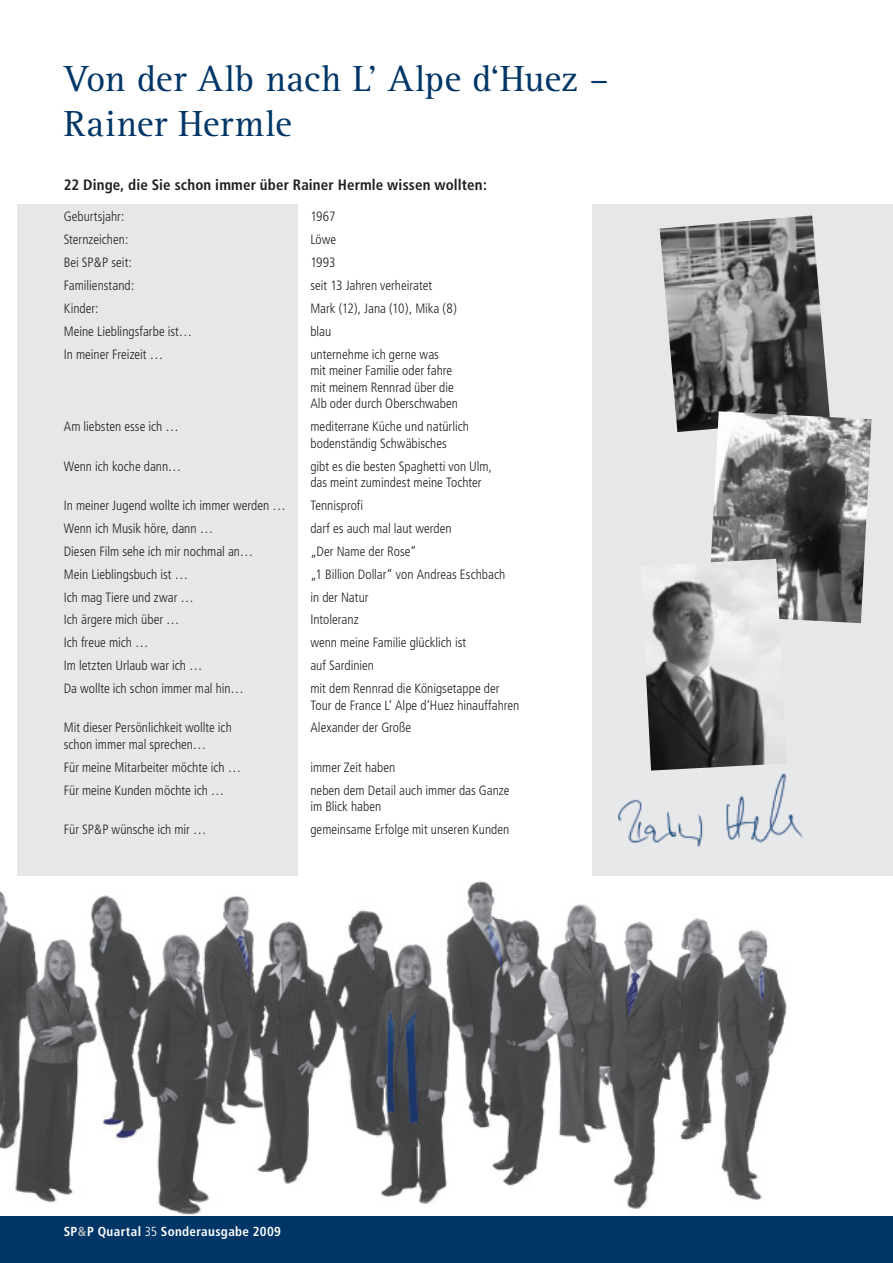
<style>
.page{position:relative;width:893px;height:1263px;background:#fff}
.page>*{position:absolute;margin:0;border:0;box-sizing:border-box;transform-origin:0 0}
.t1{font:37.5px/45px "Rotis Serif";color:#003667}
.t2{font:700 condensed 15px "Frutiger";letter-spacing:.01em;color:#231f20}
.t3{font:300 condensed 13.5px/16.5px "Frutiger";color:#231f20}
.t4{font:700 condensed 13.05px "Frutiger";letter-spacing:.025em;color:#fff}
.s1{color:#b6b7bb}
.s2{font-weight:300}
</style>
<div class="page">
<img style="left:0;top:881px;width:787px;height:334px">
<div style="left:592px;top:204px;width:301px;height:672px;background:#e6e7e9"></div>
<img style="left:618px;top:773px;width:185px;height:74px">
<div style="left:17px;top:204px;width:281px;height:672px;background:#e6e7e9"></div>
<img style="left:660px;top:215px;width:170px;height:217px">
<img style="left:708px;top:411px;width:163px;height:212px">
<img style="left:646px;top:559px;width:141px;height:211px">
<div style="left:0;top:1216px;width:893px;height:47px;background:#003667"></div>
<h1 class="t1" style="left:64px;top:58px;width:546px">Von der Alb nach L’ Alpe d‘Huez –<br>Rainer Hermle</h1>
<p class="t2" style="left:64px;top:176px;width:425px">22 Dinge, die Sie schon immer über Rainer Hermle wissen wollten:</p>
<p class="t3" style="left:64px;top:209px;width:62px">Geburtsjahr:</p>
<p class="t3" style="left:310px;top:209px;width:27px">1967</p>
<p class="t3" style="left:64px;top:232px;width:66px">Sternzeichen:</p>
<p class="t3" style="left:310px;top:232px;width:27px">Löwe</p>
<p class="t3" style="left:64px;top:255px;width:70px">Bei SP&amp;P seit:</p>
<p class="t3" style="left:310px;top:255px;width:27px">1993</p>
<p class="t3" style="left:64px;top:277px;width:72px">Familienstand:</p>
<p class="t3" style="left:310px;top:277px;width:123px">seit 13 Jahren verheiratet</p>
<p class="t3" style="left:64px;top:300px;width:36px">Kinder:</p>
<p class="t3" style="left:310px;top:300px;width:148px">Mark (12), Jana (10), Mika (8)</p>
<p class="t3" style="left:64px;top:323px;width:130px">Meine Lieblingsfarbe ist…</p>
<p class="t3" style="left:310px;top:323px;width:22px">blau</p>
<p class="t3" style="left:64px;top:346px;width:101px">In meiner Freizeit …</p>
<p class="t3" style="left:310px;top:346px;width:149px">unternehme ich gerne was<br>mit meiner Familie oder fahre mit meinem Rennrad über die<br>Alb oder durch Oberschwaben</p>
<p class="t3" style="left:64px;top:418px;width:117px">Am liebsten esse ich …</p>
<p class="t3" style="left:310px;top:418px;width:160px">mediterrane Küche und natürlich bodenständig Schwäbisches</p>
<p class="t3" style="left:64px;top:458px;width:119px">Wenn ich koche dann…</p>
<p class="t3" style="left:310px;top:458px;width:183px">gibt es die besten Spaghetti von Ulm, das meint zumindest meine Tochter</p>
<p class="t3" style="left:64px;top:497px;width:223px">In meiner Jugend wollte ich immer werden …</p>
<p class="t3" style="left:310px;top:497px;width:54px">Tennisprofi</p>
<p class="t3" style="left:64px;top:520px;width:151px">Wenn ich Musik höre, dann …</p>
<p class="t3" style="left:310px;top:520px;width:143px">darf es auch mal laut werden</p>
<p class="t3" style="left:64px;top:543px;width:191px">Diesen Film sehe ich mir nochmal an…</p>
<p class="t3" style="left:310px;top:543px;width:108px">„Der Name der Rose“</p>
<p class="t3" style="left:64px;top:566px;width:126px">Mein Lieblingsbuch ist …</p>
<p class="t3" style="left:310px;top:566px;width:196px">„1 Billion Dollar“ von Andreas Eschbach</p>
<p class="t3" style="left:64px;top:589px;width:132px">Ich mag Tiere und zwar …</p>
<p class="t3" style="left:310px;top:589px;width:60px">in der Natur</p>
<p class="t3" style="left:64px;top:612px;width:117px">Ich ärgere mich über …</p>
<p class="t3" style="left:310px;top:612px;width:50px">Intoleranz</p>
<p class="t3" style="left:64px;top:634px;width:86px">Ich freue mich …</p>
<p class="t3" style="left:310px;top:634px;width:157px">wenn meine Familie glücklich ist</p>
<p class="t3" style="left:64px;top:657px;width:140px">Im letzten Urlaub war ich …</p>
<p class="t3" style="left:310px;top:657px;width:65px">auf Sardinien</p>
<p class="t3" style="left:64px;top:680px;width:181px">Da wollte ich schon immer mal hin…</p>
<p class="t3" style="left:310px;top:680px;width:210px">mit dem Rennrad die Königsetappe der<br>Tour de France L‘ Alpe d‘Huez hinauffahren</p>
<p class="t3" style="left:64px;top:720px;width:170px">Mit dieser Persönlichkeit wollte ich</p>
<p class="t3" style="left:310px;top:720px;width:102px">Alexander der Große</p>
<p class="t3" style="left:64px;top:733px;width:179px;line-height:23px">schon immer mal sprechen…<br>Für meine Mitarbeiter möchte ich …</p>
<p class="t3" style="left:310px;top:759px;width:86px">immer Zeit haben</p>
<p class="t3" style="left:64px;top:782px;width:162px">Für meine Kunden möchte ich …</p>
<p class="t3" style="left:310px;top:782px;width:201px">neben dem Detail auch immer das Ganze im Blick haben</p>
<p class="t3" style="left:64px;top:821px;width:144px">Für SP&amp;P wünsche ich mir …</p>
<p class="t3" style="left:310px;top:821px;width:201px">gemeinsame Erfolge mit unseren Kunden</p>
<p class="t4" style="left:64px;top:1223px;width:219px">SP<span class="s1">&amp;</span>P Quartal <span class="s2">35</span> Sonderausgabe 2009</p>
</div>
